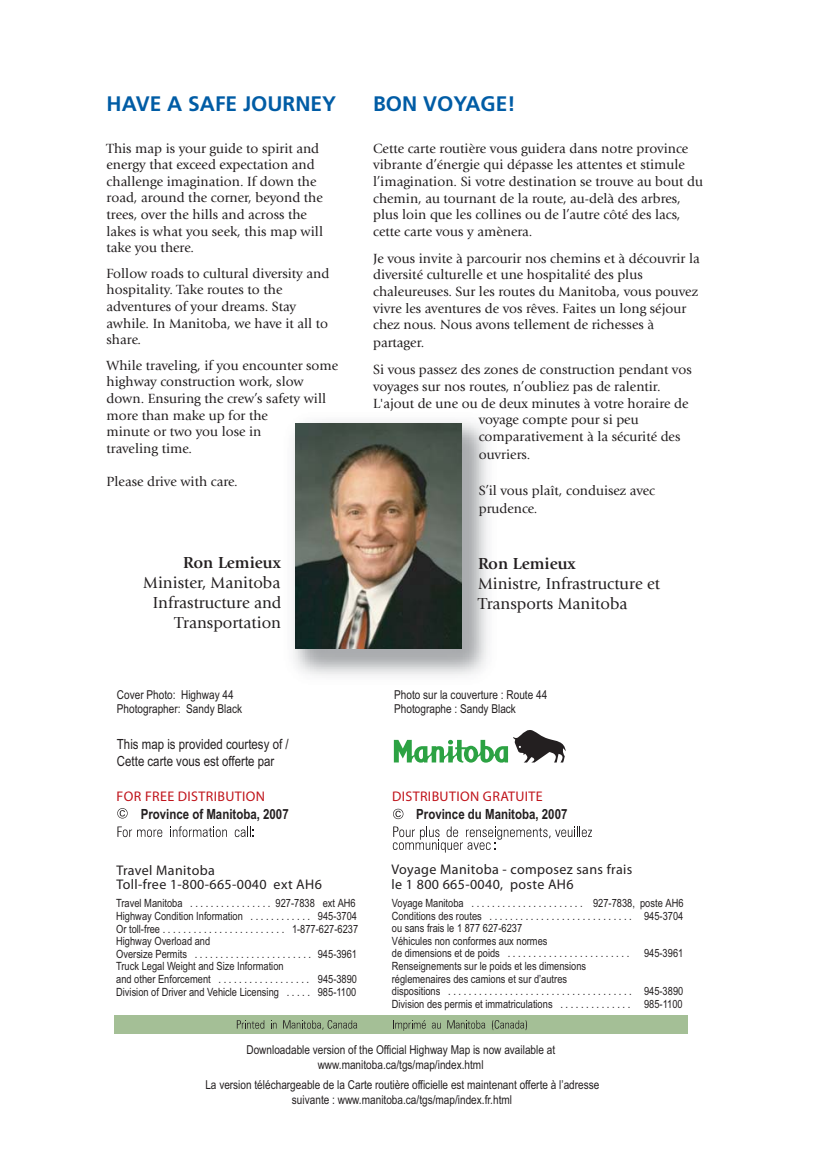
<style>
.page{position:relative;width:814px;height:1172px;background:#fff}
.page>*{position:absolute;margin:0;border:0;box-sizing:border-box;transform-origin:0 0}
.t1{font:700 21px "Frutiger";color:#005ca5}
.t2{font:16.62px/19.9px "Giovanni";color:#231f20;text-align:right}
.t3{font:700 16.62px "Giovanni";color:#231f20}
.t4{font:700 condensed 14px/14.3px "Frutiger";letter-spacing:.025em;color:#231f20}
.t5{font:14px/16.8px "Arial Narrow";color:#231f20}
.t6{font:700 14px "Arial Narrow";color:#231f20}
.t7{font:700 condensed 14px "Frutiger";letter-spacing:.025em;color:#c0141b}
.t8{font:13.83px/16.6px "Giovanni";color:#231f20}
.t9{font:12.25px/14.7px "Arial Narrow";color:#231f20;text-align:center}
.t10{font:11.38px/12.6px "Arial Narrow";color:#231f20}
</style>
<div class="page">
<svg style="left:114px;top:421px;width:574px;height:613px"></svg>
<h1 class="t1" style="left:107px;top:95px;width:231px">HAVE A SAFE JOURNEY</h1>
<p class="t8" style="left:107px;top:141px;width:218px">This map is your guide to spirit and energy that exceed expectation and challenge imagination. If down the road, around the corner, beyond the trees, over the hills and across the lakes is what you seek, this map will take you there.</p>
<p class="t8" style="left:107px;top:266px;width:224px">Follow roads to cultural diversity and hospitality. Take routes to the adventures of your dreams. Stay awhile. In Manitoba, we have it all to share.</p>
<p class="t8" style="left:107px;top:358px;width:233px">While traveling, if you encounter some highway construction work, slow down. Ensuring the crew’s safety will more than make up for the<br>minute or two you lose in<br>traveling time.</p>
<p class="t8" style="left:107px;top:475px;width:133px">Please drive with care.</p>
<p class="t3" style="left:183px;top:556px;width:99px">Ron Lemieux</p>
<p class="t2" style="left:143px;top:574px;width:140px">Minister, Manitoba<br>Infrastructure and<br>Transportation</p>
<h1 class="t1" style="left:373px;top:95px;width:144px">BON VOYAGE!</h1>
<p class="t8" style="left:373px;top:141px;width:331px">Cette carte routière vous guidera dans notre province vibrante d’énergie qui dépasse les attentes et stimule l’imagination. Si votre destination se trouve au bout du chemin, au tournant de la route, au-delà des arbres, plus loin que les collines ou de l’autre côté des lacs, cette carte vous y amènera.</p>
<p class="t8" style="left:373px;top:251px;width:328px">Je vous invite à parcourir nos chemins et à découvrir la diversité culturelle et une hospitalité des plus chaleureuses. Sur les routes du Manitoba, vous pouvez vivre les aventures de vos rêves. Faites un long séjour chez nous. Nous avons tellement de richesses à</p>
<p class="t8" style="left:373px;top:331px;width:320px;line-height:26.9px">partager.<br>Si vous passez des zones de construction pendant vos</p>
<p class="t8" style="left:373px;top:379px;width:289px">voyages sur nos routes, n’oubliez pas de ralentir.</p>
<p class="t8" style="left:373px;top:396px;width:317px">L'ajout de une ou de deux minutes à votre horaire de</p>
<p class="t8" style="left:479px;top:413px;width:161px">voyage compte pour si peu</p>
<p class="t8" style="left:479px;top:429px;width:203px">comparativement à la sécurité des</p>
<p class="t8" style="left:479px;top:447px;width:53px">ouvriers.</p>
<p class="t8" style="left:479px;top:482px;width:178px;line-height:18.2px">S’il vous plaît, conduisez avec prudence.</p>
<p class="t3" style="left:478px;top:557px;width:99px">Ron Lemieux</p>
<p class="t2" style="left:478px;top:575px;width:183px;text-align:left">Ministre, Infrastructure et<br>Transports Manitoba</p>
<p class="t9" style="left:117px;top:688px;width:127px;text-align:left">Cover Photo: Highway 44<br>Photographer: Sandy Black</p>
<p class="t9" style="left:394px;top:688px;width:155px;text-align:left">Photo sur la couverture : Route 44<br>Photographe : Sandy Black</p>
<p class="t5" style="left:117px;top:737px;width:173px">This map is provided courtesy of /<br>Cette carte vous est offerte par</p>
<p class="t6" style="left:141px;top:805px;width:150px">Province of Manitoba, 2007</p>
<p class="t6" style="left:416px;top:806px;width:153px">Province du Manitoba, 2007</p>
<p class="t7" style="left:117px;top:790px;width:150px">FOR FREE DISTRIBUTION</p>
<p class="t7" style="left:392px;top:790px;width:152px">DISTRIBUTION GRATUITE</p>
<p class="t4" style="left:116px;top:863px;width:207px">Travel Manitoba<br>Toll-free 1-800-665-0040 ext AH6</p>
<p class="t4" style="left:391px;top:863px;width:242px">Voyage Manitoba - composez sans frais le 1 800 665-0040, poste AH6</p>
<p class="t10" style="left:116px;top:898px;width:243px">Travel Manitoba . . . . . . . . . . . . . . . . 927-7838 ext AH6<br>Highway Condition Information . . . . . . . . . . . . 945-3704<br>Or toll-free . . . . . . . . . . . . . . . . . . . . . . . . 1-877-627-6237<br>Highway Overload and<br>Oversize Permits . . . . . . . . . . . . . . . . . . . . . . . 945-3961<br>Truck Legal Weight and Size Information<br>and other Enforcement . . . . . . . . . . . . . . . . . . 945-3890<br>Division of Driver and Vehicle Licensing . . . . . 985-1100</p>
<p class="t10" style="left:392px;top:897px;width:293px">Voyage Manitoba . . . . . . . . . . . . . . . . . . . . . . 927-7838, poste AH6<br>Conditions des routes . . . . . . . . . . . . . . . . . . . . . . . . . . . . 945-3704 ou sans frais le 1 877 627-6237<br>Véhicules non conformes aux normes<br>de dimensions et de poids . . . . . . . . . . . . . . . . . . . . . . . .</p>
<p class="t10" style="left:644px;top:948px;width:41px">945-3961</p>
<p class="t10" style="left:392px;top:960px;width:293px">Renseignements sur le poids et les dimensions<br>réglemenaires des camions et sur d’autres<br>dispositions . . . . . . . . . . . . . . . . . . . . . . . . . . . . . . . . . . . . 945-3890<br>Division des permis et immatriculations . . . . . . . . . . . . . . 985-1100</p>
<p class="t9" style="left:246px;top:1044px;width:310px">Downloadable version of the Official Highway Map is now available at www.manitoba.ca/tgs/map/index.html</p>
<p class="t9" style="left:205px;top:1079px;width:395px">La version téléchargeable de la Carte routière officielle est maintenant offerte à l’adresse suivante : www.manitoba.ca/tgs/map/index.fr.html</p>
</div>
